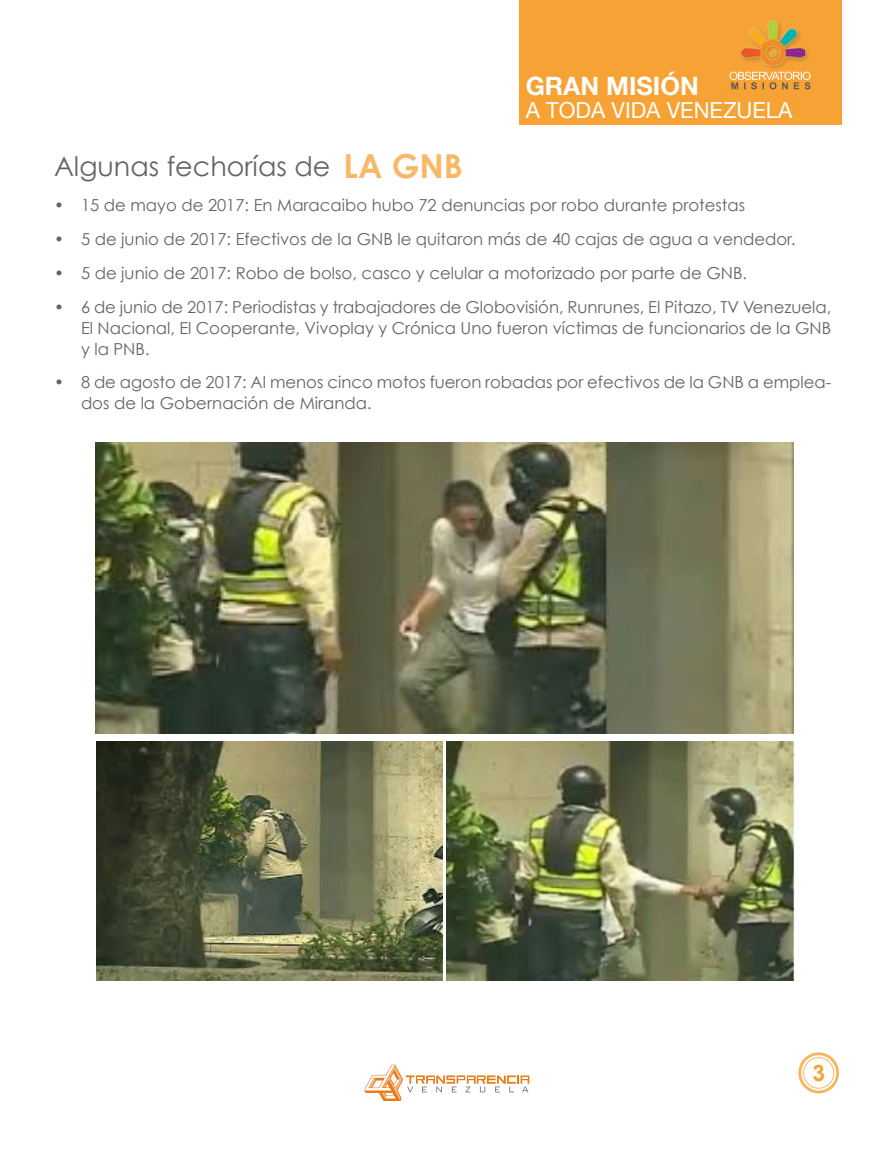
<style>
.page{position:relative;width:893px;height:1149px;background:#fff}
.page>*{position:absolute;margin:0;border:0;box-sizing:border-box;transform-origin:0 0}
.t1{font:27px "Century Gothic";color:#636466}
.t2{font:700 25.2px "Helvetica Neue";color:#fff}
.t3{font:700 22.8px "Arial";color:#f6a234}
.t4{font:22.05px "Helvetica Neue";color:#fff}
.t5{font:16.5px/21px "Century Gothic";color:#636466;text-align:justify}
.s1{font-weight:700;font-size:33px;color:#f9b868}
</style>
<div class="page">
<svg style="left:364px;top:1064px;width:165px;height:36px"></svg>
<svg style="left:800px;top:1053px;width:37px;height:38px"></svg>
<div style="left:798px;top:1051px;width:41px;height:42px;border:3px solid #f6a234;border-radius:50%"></div>
<div style="left:803px;top:1056px;width:31px;height:32px;border:1px solid #f6a234;border-radius:50%"></div>
<div style="left:519px;top:0;width:323px;height:125px;background:#f6a234"></div>
<div style="left:740px;top:18px;width:71px;height:52px;background:#000;opacity:.2"></div>
<img style="left:741px;top:20px;width:64px;height:46px">
<svg style="left:729px;top:72px;width:82px;height:17px"></svg>
<img style="left:96px;top:442px;width:698px;height:291px">
<img style="left:96px;top:741px;width:346px;height:239px">
<img style="left:446px;top:741px;width:348px;height:239px">
<h1 class="t1" style="left:54px;top:150px;width:411px">Algunas fechorías de <span class="s1">LA GNB</span></h1>
<h2 class="t2" style="left:526px;top:70px;width:175px">GRAN MISIÓN</h2>
<h3 class="t4" style="left:526px;top:97px;width:268px">A TODA VIDA VENEZUELA</h3>
<p class="t5" style="left:54px;top:194px;width:693px">• 15 de mayo de 2017: En Maracaibo hubo 72 denuncias por robo durante protestas</p>
<p class="t5" style="left:54px;top:228px;width:743px">• 5 de junio de 2017: Efectivos de la GNB le quitaron más de 40 cajas de agua a vendedor.</p>
<p class="t5" style="left:54px;top:262px;width:695px">• 5 de junio de 2017: Robo de bolso, casco y celular a motorizado por parte de GNB.</p>
<p class="t5" style="left:81px;top:296px;width:752px;text-indent:-27px">• 6 de junio de 2017: Periodistas y trabajadores de Globovisión, Runrunes, El Pitazo, TV Venezuela, El Nacional, El Cooperante, Vivoplay y Crónica Uno fueron víctimas de funcionarios de la GNB y la PNB.</p>
<p class="t5" style="left:81px;top:371px;width:752px;text-indent:-27px">• 8 de agosto de 2017: Al menos cinco motos fueron robadas por efectivos de la GNB a emplea&shy;dos de la Gobernación de Miranda.</p>
<h3 class="t3" style="left:812px;top:1057px;width:14px">3</h3>
</div>
